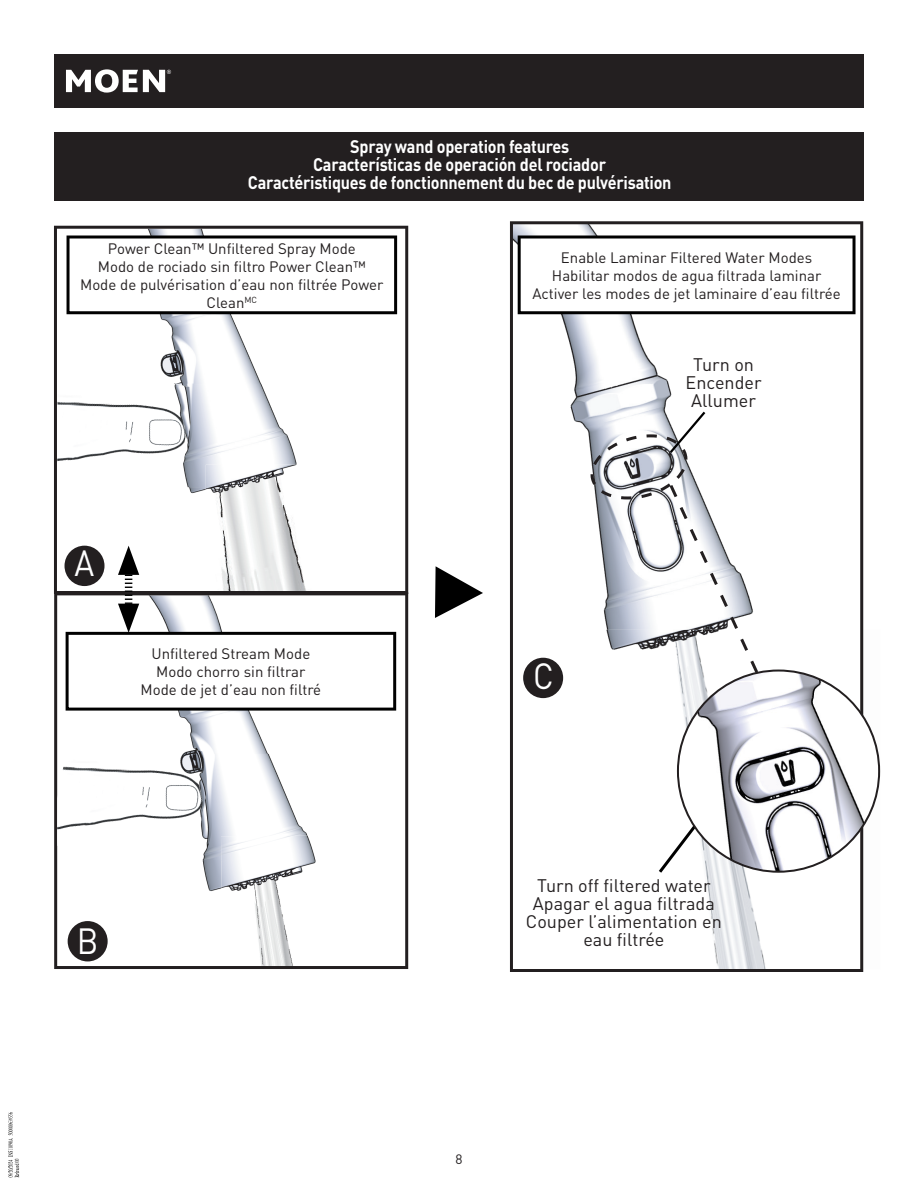
<style>
.page{position:relative;width:918px;height:1188px;background:#fff}
.page>*{position:absolute;margin:0;border:0;box-sizing:border-box;transform-origin:0 0}
.t1{font:36px "DIN Pro";color:#fff;scale:.9 1}
.t2{font:700 18px/18px "DIN Pro";letter-spacing:-.015em;color:#fff;text-align:center;scale:.9 1}
.t3{font:18px/18px "DIN Pro";color:#231f20;text-align:center}
.t4{font:15px/18px "DIN Pro";color:#231f20;text-align:center}
.t5{font:13.5px "DIN Pro";color:#231f20}
</style>
<div class="page">
<div style="left:54px;top:54px;width:810px;height:54px;background:#231f20"></div>
<svg style="left:66px;top:69px;width:105px;height:24px"></svg>
<svg style="left:54px;top:594px;width:354px;height:375px"></svg>
<div style="left:54px;top:132px;width:810px;height:69px;background:#231f20"></div>
<svg style="left:510px;top:221px;width:353px;height:751px"></svg>
<svg style="left:54px;top:226px;width:354px;height:368px"></svg>
<img style="left:57px;top:731px;width:150px;height:128px">
<img style="left:57px;top:366px;width:134px;height:128px">
<svg style="left:435px;top:566px;width:48px;height:52px"></svg>
<div style="left:65px;top:546px;width:40px;height:40px;background:#231f20;border-radius:50%"></div>
<div style="left:68px;top:921px;width:40px;height:40px;background:#231f20;border-radius:50%"></div>
<div style="left:523px;top:658px;width:40px;height:40px;background:#231f20;border-radius:50%"></div>
<svg style="left:67px;top:236px;width:330px;height:78px"></svg>
<svg style="left:518px;top:236px;width:338px;height:78px"></svg>
<svg style="left:66px;top:546px;width:330px;height:165px"></svg>
<svg style="left:591px;top:412px;width:289px;height:461px"></svg>
<svg style="left:8px;top:1112px;width:11px;height:65px"></svg>
<p class="t2" style="left:248px;top:136px;width:472px">Spray wand operation features<br>Características de operación del rociador<br>Caractéristiques de fonctionnement du bec de pulvérisation</p>
<p class="t4" style="left:80px;top:239px;width:305px">Power Clean™ Unfiltered Spray Mode<br>Modo de rociado sin filtro Power Clean™<br>Mode de pulvérisation d’eau non filtrée Power<br>Clean<sup>MC</sup></p>
<h1 class="t1" style="left:74px;top:538px;width:23px">A</h1>
<p class="t4" style="left:141px;top:644px;width:182px">Unfiltered Stream Mode<br>Modo chorro sin filtrar<br>Mode de jet d’eau non filtré</p>
<h1 class="t1" style="left:77px;top:916px;width:26px">B</h1>
<p class="t4" style="left:532px;top:248px;width:310px">Enable Laminar Filtered Water Modes<br>Habilitar modos de agua filtrada laminar<br>Activer les modes de jet laminaire d’eau filtrée</p>
<h1 class="t1" style="left:533px;top:651px;width:24px">C</h1>
<p class="t3" style="left:686px;top:354px;width:78px">Turn on<br>Encender<br>Allumer</p>
<p class="t3" style="left:526px;top:876px;width:198px">Turn off filtered water<br>Apagar el agua filtrada<br>Couper l’alimentation en eau filtrée</p>
<p class="t5" style="left:455px;top:1150px;width:9px">8</p>
</div>
